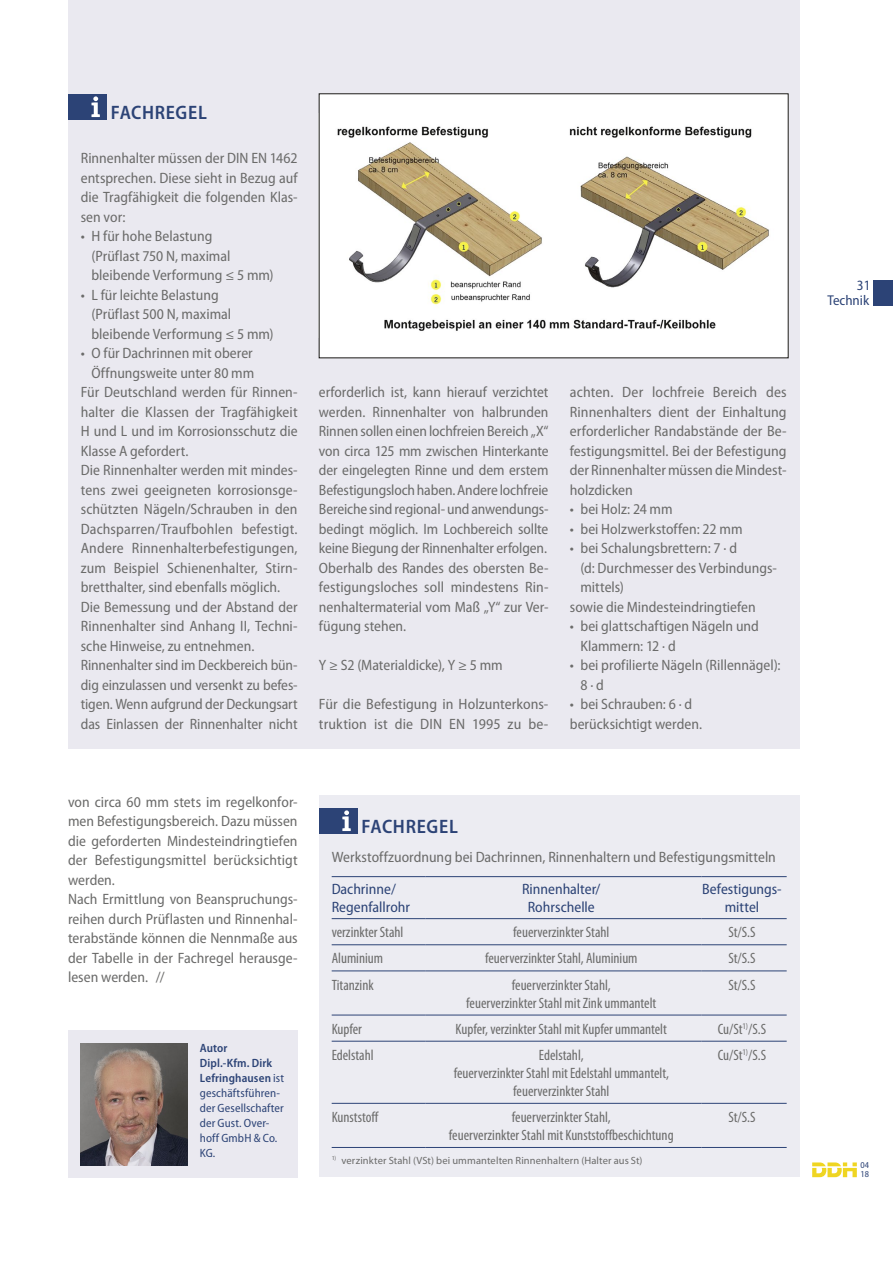
<style>
.page{position:relative;width:893px;height:1263px;background:#fff}
.page>*{position:absolute;margin:0;border:0;box-sizing:border-box;transform-origin:0 0}
.t1{font:600 semi-condensed 19.5px "Myriad Pro";letter-spacing:.03em;color:#2c4376}
.t2{font:semi-condensed 15px/19.5px "Myriad Pro";color:#6b6b6a}
.t3{font:condensed 15px/18px "Myriad Pro";color:#6b6b6a;text-align:center}
.t4{font:semi-condensed 15px/18px "Myriad Pro";color:#2c4376;text-align:center}
.t5{font:semi-condensed 14.25px/15px "Myriad Pro";color:#2c4376;text-align:right}
.t6{font:semi-condensed 12px/15px "Myriad Pro";letter-spacing:.01em;color:#2c4376}
.t7{font:10.5px "Myriad Pro";letter-spacing:.01em;color:#6b6b6a}
.t8{font:semi-condensed 9px/9px "Myriad Pro";color:#2c4376}
.s1{font-weight:600}
</style>
<div class="page">
<svg style="left:812px;top:1162px;width:45px;height:15px"></svg>
<div style="left:874px;top:280px;width:19px;height:25px;background:#2c4376"></div>
<div style="left:68px;top:0;width:731px;height:748px;background:#eae9f0"></div>
<div style="left:68px;top:94px;width:38px;height:25px;background:#2c4376"></div>
<svg style="left:91px;top:96px;width:9px;height:21px"></svg>
<div style="left:319px;top:94px;width:469px;height:264px;background:#fff"></div>
<img style="left:337px;top:126px;width:432px;height:205px">
<div style="left:68px;top:1030px;width:230px;height:148px;background:#eae9f0"></div>
<img style="left:81px;top:1043px;width:106px;height:122px">
<div style="left:319px;top:795px;width:480px;height:382px;background:#ececf2"></div>
<div style="left:319px;top:808px;width:38px;height:25px;background:#2c4376"></div>
<svg style="left:342px;top:810px;width:9px;height:21px"></svg>
<hr style="left:332px;top:876px;width:93px;height:1px;background:#2c4376">
<hr style="left:425px;top:876px;width:277px;height:1px;background:#2c4376">
<hr style="left:702px;top:876px;width:85px;height:1px;background:#2c4376">
<hr style="left:332px;top:918px;width:93px;height:1px;background:#2c4376">
<hr style="left:425px;top:918px;width:277px;height:1px;background:#2c4376">
<hr style="left:702px;top:918px;width:85px;height:1px;background:#2c4376">
<hr style="left:332px;top:1103px;width:93px;height:1px;background:#2c4376">
<hr style="left:425px;top:1103px;width:277px;height:1px;background:#2c4376">
<hr style="left:702px;top:1103px;width:85px;height:1px;background:#2c4376">
<hr style="left:332px;top:1147px;width:93px;height:1px;background:#2c4376">
<hr style="left:425px;top:1147px;width:277px;height:1px;background:#2c4376">
<hr style="left:702px;top:1147px;width:85px;height:1px;background:#2c4376">
<hr style="left:332px;top:944px;width:93px;height:1px;background:#2c4376">
<hr style="left:425px;top:944px;width:277px;height:1px;background:#2c4376">
<hr style="left:702px;top:944px;width:85px;height:1px;background:#2c4376">
<hr style="left:332px;top:970px;width:93px;height:1px;background:#2c4376">
<hr style="left:425px;top:970px;width:277px;height:1px;background:#2c4376">
<hr style="left:702px;top:970px;width:85px;height:1px;background:#2c4376">
<hr style="left:332px;top:1015px;width:93px;height:1px;background:#2c4376">
<hr style="left:425px;top:1015px;width:277px;height:1px;background:#2c4376">
<hr style="left:702px;top:1015px;width:85px;height:1px;background:#2c4376">
<hr style="left:332px;top:1041px;width:93px;height:1px;background:#2c4376">
<hr style="left:425px;top:1041px;width:277px;height:1px;background:#2c4376">
<hr style="left:702px;top:1041px;width:85px;height:1px;background:#2c4376">
<h1 class="t1" style="left:111px;top:102px;width:98px">FACHREGEL</h1>
<p class="t2" style="left:81px;top:149px;width:218px;text-align:justify">Rinnenhalter müssen der DIN EN 1462 entsprechen. Diese sieht in Bezug auf die Tragfähigkeit die folgenden Klas&shy;sen vor:</p>
<p class="t2" style="left:91px;top:227px;width:184px;text-indent:-11px">• H für hohe Belastung<br>(Prüflast 750 N, maximal bleibende Verformung ≤ 5 mm)</p>
<p class="t2" style="left:91px;top:285px;width:184px;text-indent:-11px">• L für leichte Belastung<br>(Prüflast 500 N, maximal bleibende Verformung ≤ 5 mm)</p>
<p class="t2" style="left:81px;top:344px;width:174px">• O für Dachrinnen mit oberer</p>
<p class="t2" style="left:91px;top:363px;width:164px">Öffnungsweite unter 80 mm</p>
<p class="t2" style="left:81px;top:383px;width:218px">Für Deutschland werden für Rinnen-</p>
<p class="t2" style="left:81px;top:402px;width:218px">halter die Klassen der Tragfähigkeit</p>
<p class="t2" style="left:81px;top:422px;width:218px">H und L und im Korrosionsschutz die</p>
<p class="t2" style="left:81px;top:441px;width:109px">Klasse A gefordert.</p>
<p class="t2" style="left:81px;top:461px;width:218px">Die Rinnenhalter werden mit mindes-</p>
<p class="t2" style="left:81px;top:480px;width:218px">tens zwei geeigneten korrosionsge-</p>
<p class="t2" style="left:81px;top:500px;width:218px">schützten Nägeln/Schrauben in den</p>
<p class="t2" style="left:81px;top:519px;width:218px">Dachsparren/Traufbohlen befestigt.</p>
<p class="t2" style="left:81px;top:539px;width:218px">Andere Rinnenhalterbefestigungen,</p>
<p class="t2" style="left:81px;top:558px;width:218px">zum Beispiel Schienenhalter, Stirn-</p>
<p class="t2" style="left:81px;top:578px;width:201px">bretthalter, sind ebenfalls möglich.</p>
<p class="t2" style="left:81px;top:597px;width:218px">Die Bemessung und der Abstand der</p>
<p class="t2" style="left:81px;top:617px;width:218px">Rinnenhalter sind Anhang II, Techni-</p>
<p class="t2" style="left:81px;top:636px;width:175px">sche Hinweise, zu entnehmen.</p>
<p class="t2" style="left:81px;top:656px;width:218px">Rinnenhalter sind im Deckbereich bün-</p>
<p class="t2" style="left:81px;top:675px;width:218px">dig einzulassen und versenkt zu befes-</p>
<p class="t2" style="left:81px;top:695px;width:218px">tigen. Wenn aufgrund der Deckungsart</p>
<p class="t2" style="left:81px;top:714px;width:218px">das Einlassen der Rinnenhalter nicht</p>
<p class="t2" style="left:319px;top:383px;width:231px;text-align:justify">erforderlich ist, kann hierauf verzichtet werden. Rinnenhalter von halbrunden Rinnen sollen einen lochfreien Bereich „X“ von circa 125 mm zwischen Hinterkante der eingelegten Rinne und dem erstem Befestigungsloch haben. Andere lochfreie Bereiche sind regional- und anwendungs&shy;bedingt möglich. Im Lochbereich sollte keine Biegung der Rinnenhalter erfolgen.<br>Oberhalb des Randes des obersten Be&shy;festigungsloches soll mindestens Rin&shy;nenhaltermaterial vom Maß „Y“ zur Ver&shy;fügung stehen.</p>
<p class="t2" style="left:319px;top:656px;width:185px">Y ≥ S2 (Materialdicke), Y ≥ 5 mm</p>
<p class="t2" style="left:319px;top:695px;width:231px">Für die Befestigung in Holzunterkons&shy;truktion ist die DIN EN 1995 zu be-</p>
<p class="t2" style="left:570px;top:383px;width:218px;text-align:justify">achten. Der lochfreie Bereich des Rinnenhalters dient der Einhaltung erforderlicher Randabstände der Be&shy;festigungsmittel. Bei der Befestigung der Rinnenhalter müssen die Mindest&shy;holzdicken</p>
<p class="t2" style="left:570px;top:500px;width:104px">• bei Holz: 24 mm</p>
<p class="t2" style="left:570px;top:519px;width:174px">• bei Holzwerkstoffen: 22 mm</p>
<p class="t2" style="left:570px;top:539px;width:169px">• bei Schalungsbrettern: 7 ∙ d</p>
<p class="t2" style="left:580px;top:558px;width:198px">(d: Durchmesser des Verbindungs-</p>
<p class="t2" style="left:580px;top:578px;width:45px">mittels)</p>
<p class="t2" style="left:570px;top:597px;width:187px">sowie die Mindesteindringtiefen</p>
<p class="t2" style="left:580px;top:617px;width:180px;text-indent:-11px">• bei glattschaftigen Nägeln und<br>Klammern: 12 ∙ d</p>
<p class="t2" style="left:580px;top:656px;width:202px;text-indent:-11px">• bei profilierte Nägeln (Rillennägel):<br>8 ∙ d</p>
<p class="t2" style="left:570px;top:695px;width:134px">• bei Schrauben: 6 ∙ d berücksichtigt werden.</p>
<p class="t2" style="left:68px;top:792px;width:231px">von circa 60 mm stets im regelkonfor&shy;men Befestigungsbereich. Dazu müssen die geforderten Mindesteindringtiefen der Befestigungsmittel berücksichtigt werden.<br>Nach Ermittlung von Beanspruchungs&shy;reihen durch Prüflasten und Rinnenhal&shy;terabstände können die Nennmaße aus der Tabelle in der Fachregel herausge&shy;lesen werden. //</p>
<p class="t6" style="left:200px;top:1041px;width:86px"><span class="s1">Autor<br>Dipl.-Kfm. Dirk<br>Lefringhausen</span> ist geschäftsführen&shy;der Gesellschafter der Gust. Over&shy;hoff GmbH &amp; Co.<br>KG.</p>
<h1 class="t1" style="left:362px;top:816px;width:98px">FACHREGEL</h1>
<p class="t2" style="left:332px;top:847px;width:446px">Werkstoffzuordnung bei Dachrinnen, Rinnenhaltern und Befestigungsmitteln</p>
<p class="t4" style="left:332px;top:880px;width:80px;text-align:left">Dachrinne/<br>Regenfallrohr</p>
<p class="t4" style="left:522px;top:880px;width:80px">Rinnenhalter/<br>Rohrschelle</p>
<p class="t4" style="left:702px;top:880px;width:81px">Befestigungs&shy;mittel</p>
<p class="t3" style="left:332px;top:923px;width:73px">verzinkter Stahl</p>
<p class="t3" style="left:513px;top:923px;width:98px">feuerverzinkter Stahl</p>
<p class="t3" style="left:728px;top:923px;width:29px">St/S.S</p>
<p class="t3" style="left:332px;top:949px;width:53px">Aluminium</p>
<p class="t3" style="left:485px;top:949px;width:154px">feuerverzinkter Stahl, Aluminium</p>
<p class="t3" style="left:728px;top:949px;width:29px">St/S.S</p>
<p class="t3" style="left:332px;top:975px;width:44px">Titanzink</p>
<p class="t3" style="left:466px;top:975px;width:192px">feuerverzinkter Stahl,<br>feuerverzinkter Stahl mit Zink ummantelt</p>
<p class="t3" style="left:728px;top:975px;width:29px">St/S.S</p>
<p class="t3" style="left:332px;top:1019px;width:32px">Kupfer</p>
<p class="t3" style="left:456px;top:1019px;width:213px">Kupfer, verzinkter Stahl mit Kupfer ummantelt</p>
<p class="t3" style="left:718px;top:1019px;width:50px">Cu/St<sup>1)</sup>/S.S</p>
<p class="t3" style="left:332px;top:1046px;width:43px">Edelstahl</p>
<p class="t3" style="left:454px;top:1046px;width:217px">Edelstahl,<br>feuerverzinkter Stahl mit Edelstahl ummantelt, feuerverzinkter Stahl</p>
<p class="t3" style="left:718px;top:1046px;width:50px">Cu/St<sup>1)</sup>/S.S</p>
<p class="t3" style="left:332px;top:1108px;width:48px">Kunststoff</p>
<p class="t3" style="left:449px;top:1108px;width:226px">feuerverzinkter Stahl,<br>feuerverzinkter Stahl mit Kunststoffbeschichtung</p>
<p class="t3" style="left:728px;top:1108px;width:29px">St/S.S</p>
<p class="t7" style="left:332px;top:1154px;width:312px"><sup>1)</sup> verzinkter Stahl (VSt) bei ummantelten Rinnenhaltern (Halter aus St)</p>
<p class="t5" style="left:827px;top:278px;width:44px">31<br>Technik</p>
<p class="t8" style="left:860px;top:1161px;width:10px">04<br>18</p>
</div>
